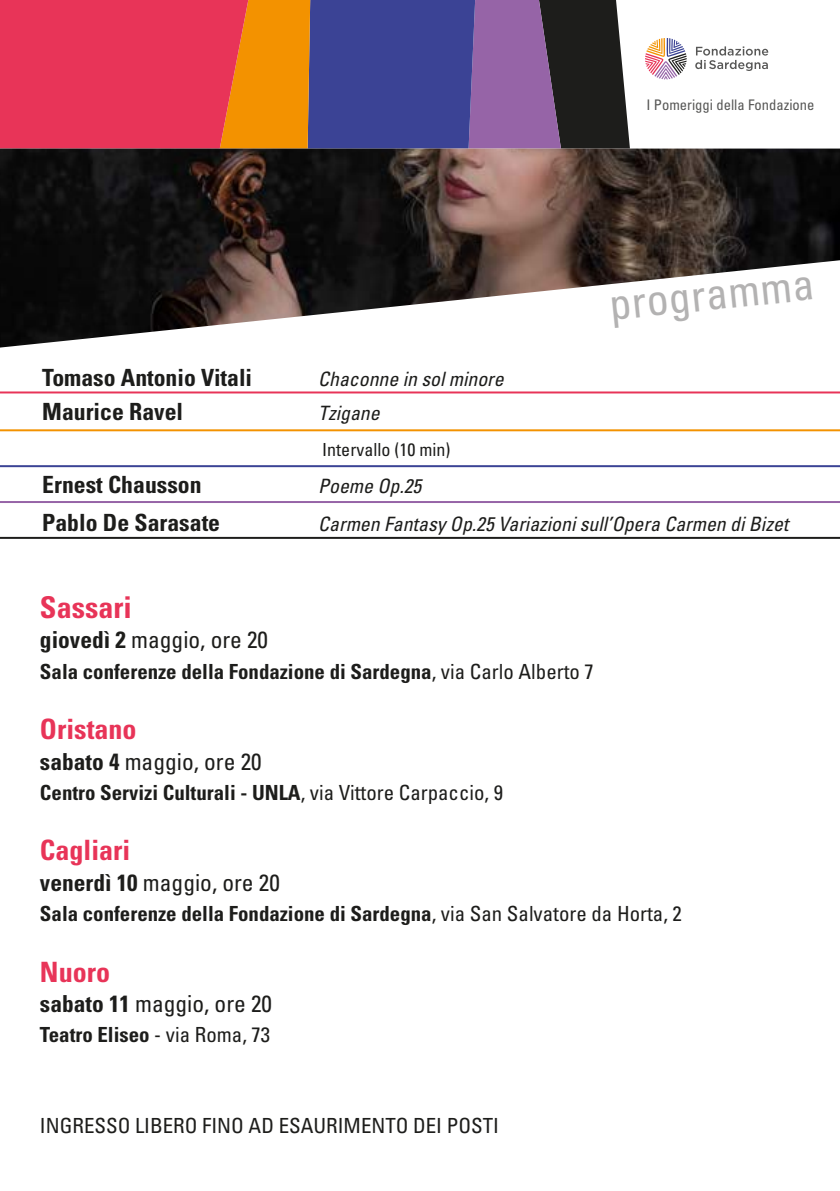
<style>
.page{position:relative;width:840px;height:1191px;background:#fff}
.page>*{position:absolute;margin:0;border:0;box-sizing:border-box;transform-origin:0 0}
.t1{font:condensed 44px "Univers";color:#b3b2b2}
.t2{font:700 condensed 30px "Univers";color:#e83458}
.t3{font:700 condensed 28px "Univers";color:#e83458}
.t4{font:700 condensed 23.6px "Univers";color:#1d1d1b}
.t5{font:condensed 23.4px "Univers";color:#1d1d1b}
.t6{font:700 condensed 20.8px "Univers";color:#1d1d1b}
.t7{font:condensed 20.8px "Univers";color:#1d1d1b}
.t8{font:italic condensed 19.8px "Univers";color:#1d1d1b}
.t9{font:condensed 18px "Univers";color:#1d1d1b}
.t10{font:condensed 14.6px "Univers";color:#575756}
.s1{font-weight:700}
.s2{font-weight:400}
</style>
<div class="page">
<svg style="left:248px;top:0;width:385px;height:149px;background:#69536b"></svg>
<div style="left:0;top:0;width:248px;height:149px;background:#e83458"></div>
<img style="left:0;top:149px;width:839px;height:198px">
<svg style="left:695px;top:46px;width:72px;height:25px"></svg>
<svg style="left:645px;top:38px;width:41px;height:41px"></svg>
<hr style="left:0;top:391px;width:839px;height:2px;background:#e83458">
<hr style="left:0;top:429px;width:839px;height:2px;background:#f39200">
<hr style="left:0;top:465px;width:839px;height:2px;background:#3b4395">
<hr style="left:0;top:537px;width:839px;height:2px;background:#1d1d1b">
<hr style="left:0;top:501px;width:839px;height:2px;background:#9664a7">
<p class="t10" style="left:646px;top:96px;width:169px">I Pomeriggi della Fondazione</p>
<h1 class="t1" style="left:605px;top:277px;width:208px;rotate:-6deg">programma</h1>
<p class="t4" style="left:42px;top:363px;width:211px">Tomaso Antonio Vitali</p>
<p class="t8" style="left:318px;top:366px;width:187px">Chaconne in sol minore</p>
<p class="t4" style="left:42px;top:397px;width:142px">Maurice Ravel</p>
<p class="t8" style="left:318px;top:400px;width:63px">Tzigane</p>
<p class="t9" style="left:322px;top:438px;width:130px">Intervallo (10 min)</p>
<p class="t4" style="left:42px;top:470px;width:161px">Ernest Chausson</p>
<p class="t8" style="left:318px;top:473px;width:105px">Poeme Op.25</p>
<p class="t4" style="left:42px;top:508px;width:179px">Pablo De Sarasate</p>
<p class="t8" style="left:318px;top:511px;width:471px">Carmen Fantasy Op.25 Variazioni sull’Opera Carmen di Bizet</p>
<h2 class="t2" style="left:40px;top:589px;width:93px">Sassari</h2>
<p class="t5" style="left:40px;top:625px;width:229px"><span class="s1">giovedì 2</span> maggio, ore 20</p>
<p class="t6" style="left:40px;top:658px;width:555px">Sala conferenze della Fondazione di Sardegna<span class="s2">, via Carlo Alberto 7</span></p>
<h3 class="t3" style="left:40px;top:712px;width:98px">Oristano</h3>
<p class="t5" style="left:40px;top:746px;width:223px"><span class="s1">sabato 4</span> maggio, ore 20</p>
<p class="t6" style="left:40px;top:779px;width:464px">Centro Servizi Culturali - UNLA<span class="s2">, via Vittore Carpaccio, 9</span></p>
<h3 class="t3" style="left:40px;top:833px;width:92px">Cagliari</h3>
<p class="t5" style="left:40px;top:867px;width:241px"><span class="s1">venerdì 10</span> maggio, ore 20</p>
<p class="t6" style="left:40px;top:901px;width:643px">Sala conferenze della Fondazione di Sardegna<span class="s2">, via San Salvatore da Horta, 2</span></p>
<h3 class="t3" style="left:40px;top:954px;width:71px">Nuoro</h3>
<p class="t5" style="left:40px;top:988px;width:233px"><span class="s1">sabato 11</span> maggio, ore 20</p>
<p class="t6" style="left:40px;top:1022px;width:231px">Teatro Eliseo <span class="s2">- via Roma, 73</span></p>
<p class="t7" style="left:40px;top:1112px;width:460px">INGRESSO LIBERO FINO AD ESAURIMENTO DEI POSTI</p>
</div>
